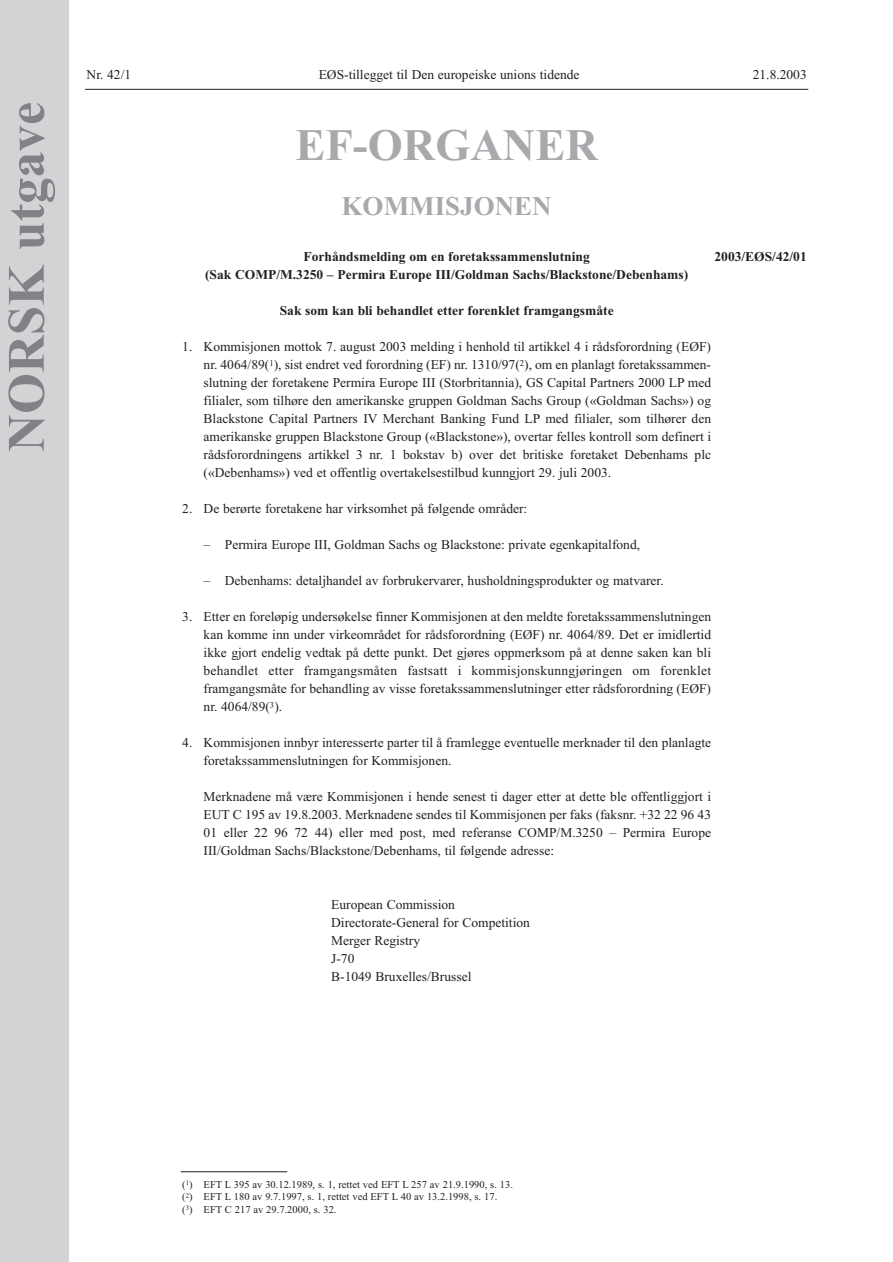
<style>
.page{position:relative;width:893px;height:1262px;background:#fff}
.page>*{position:absolute;margin:0;border:0;box-sizing:border-box;transform-origin:0 0}
.t1{font:700 52.5px "Times New Roman";color:#808285}
.t2{font:700 45px "Times New Roman";color:#a7a9ac}
.t3{font:700 27px "Times New Roman";color:#a7a9ac}
.t4{font:13.5px/18px "Times New Roman";color:#231f20;text-align:justify}
.t5{font:700 13.5px/18px "Times New Roman";color:#231f20;text-align:center}
.t6{font:10.5px/12.6px "Times New Roman";color:#231f20}
</style>
<div class="page">
<hr style="left:85px;top:89px;width:723px;height:1px;background:#231f20">
<div style="left:0;top:0;width:68px;height:1262px;background:#d1d3d4"></div>
<hr style="left:181px;top:1171px;width:106px;height:1px;background:#231f20">
<h1 class="t1" style="left:9px;top:452px;width:351px;rotate:-90deg">NORSK utgave</h1>
<p class="t4" style="left:87px;top:67px;width:46px">Nr. 42/1</p>
<p class="t4" style="left:319px;top:67px;width:262px">EØS-tillegget til Den europeiske unions tidende</p>
<p class="t4" style="left:752px;top:67px;width:55px">21.8.2003</p>
<h2 class="t2" style="left:295px;top:131px;width:304px">EF-ORGANER</h2>
<h3 class="t3" style="left:341px;top:197px;width:212px">KOMMISJONEN</h3>
<p class="t5" style="left:205px;top:249px;width:484px">Forhåndsmelding om en foretakssammenslutning<br>(Sak COMP/M.3250 – Permira Europe III/Goldman Sachs/Blackstone/Debenhams)</p>
<p class="t5" style="left:280px;top:303px;width:335px">Sak som kan bli behandlet etter forenklet framgangsmåte</p>
<p class="t4" style="left:203px;top:339px;width:509px;text-indent:-21px">1. Kommisjonen mottok 7. august 2003 melding i henhold til artikkel 4 i rådsforordning (EØF) nr. 4064/89(<sup>1</sup>), sist endret ved forordning (EF) nr. 1310/97(<sup>2</sup>), om en planlagt foretakssammen&shy;slutning der foretakene Permira Europe III (Storbritannia), GS Capital Partners 2000 LP med filialer, som tilhøre den amerikanske gruppen Goldman Sachs Group («Goldman Sachs») og Blackstone Capital Partners IV Merchant Banking Fund LP med filialer, som tilhører den amerikanske gruppen Blackstone Group («Blackstone»), overtar felles kontroll som definert i rådsforordningens artikkel 3 nr. 1 bokstav b) over det britiske foretaket Debenhams plc («Debenhams») ved et offentlig overtakelsestilbud kunngjort 29. juli 2003.</p>
<p class="t4" style="left:182px;top:501px;width:346px">2. De berørte foretakene har virksomhet på følgende områder:</p>
<p class="t4" style="left:203px;top:537px;width:438px">– Permira Europe III, Goldman Sachs og Blackstone: private egenkapitalfond,</p>
<p class="t4" style="left:203px;top:573px;width:461px">– Debenhams: detaljhandel av forbrukervarer, husholdningsprodukter og matvarer.</p>
<p class="t4" style="left:203px;top:609px;width:509px;text-indent:-21px">3. Etter en foreløpig undersøkelse finner Kommisjonen at den meldte foretakssammenslutningen kan komme inn under virkeområdet for rådsforordning (EØF) nr. 4064/89. Det er imidlertid ikke gjort endelig vedtak på dette punkt. Det gjøres oppmerksom på at denne saken kan bli behandlet etter framgangsmåten fastsatt i kommisjonskunngjøringen om forenklet framgangsmåte for behandling av visse foretakssammenslutninger etter rådsforordning (EØF) nr. 4064/89(<sup>3</sup>).</p>
<p class="t4" style="left:203px;top:735px;width:509px;text-indent:-21px">4. Kommisjonen innbyr interesserte parter til å framlegge eventuelle merknader til den planlagte foretakssammenslutningen for Kommisjonen.</p>
<p class="t4" style="left:203px;top:789px;width:509px">Merknadene må være Kommisjonen i hende senest ti dager etter at dette ble offentliggjort i EUT C 195 av 19.8.2003. Merknadene sendes til Kommisjonen per faks (faksnr. +32 22 96 43<br>01 eller 22 96 72 44) eller med post, med referanse COMP/M.3250 – Permira Europe III/Goldman Sachs/Blackstone/Debenhams, til følgende adresse:</p>
<p class="t5" style="left:714px;top:249px;width:94px">2003/EØS/42/01</p>
<p class="t4" style="left:331px;top:897px;width:200px;text-align:left">European Commission<br>Directorate-General for Competition<br>Merger Registry<br>J-70<br>B-1049 Bruxelles/Brussel</p>
<p class="t6" style="left:182px;top:1178px;width:332px">(<sup>1</sup>) EFT L 395 av 30.12.1989, s. 1, rettet ved EFT L 257 av 21.9.1990, s. 13. (<sup>2</sup>) EFT L 180 av 9.7.1997, s. 1, rettet ved EFT L 40 av 13.2.1998, s. 17.<br>(<sup>3</sup>) EFT C 217 av 29.7.2000, s. 32.</p>
</div>
